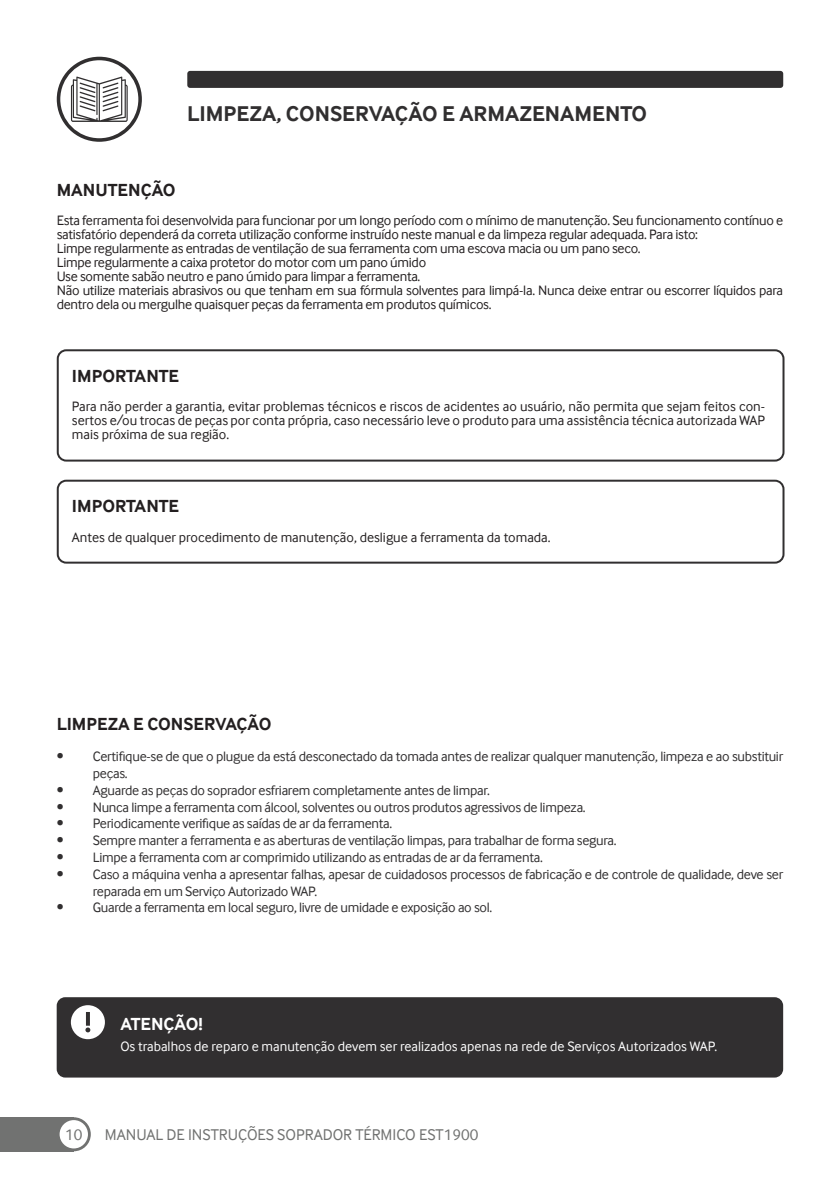
<style>
.page{position:relative;width:840px;height:1191px;background:#fff}
.page>*{position:absolute;margin:0;border:0;box-sizing:border-box;transform-origin:0 0}
.t1{font:700 22px "Inter Face";color:#312f30}
.t2{font:700 18px "Inter Face";color:#231f20}
.t3{font:700 18px "Inter Face";color:#fff}
.t4{font:16px "Inter Face";color:#717271}
.t5{font:14px/14px "Inter Face";letter-spacing:-.02em;color:#231f20}
.t6{font:14px/16.8px "Inter Face";letter-spacing:-.02em;color:#312f30}
.t7{font:14px "Inter Face";color:#fff}
.t8{font:14px "Inter Face";color:#231f20}
</style>
<div class="page">
<div style="left:0;top:1117px;width:74px;height:34px;background:#717271"></div>
<svg style="left:57px;top:1117px;width:34px;height:34px"></svg>
<div style="left:60px;top:1120px;width:28px;height:28px;background:#fff;border-radius:50%"></div>
<div style="left:187px;top:71px;width:595px;height:17px;background:#312f30;border-radius:3px"></div>
<svg style="left:57px;top:57px;width:85px;height:85px"></svg>
<div style="left:60px;top:60px;width:78px;height:78px;background:#fff;border-radius:50%"></div>
<svg style="left:71px;top:77px;width:57px;height:45px"></svg>
<div style="left:57px;top:997px;width:725px;height:80px;background:#312f30;border-radius:9px"></div>
<div style="left:71px;top:1005px;width:34px;height:34px;background:#fff;border-radius:50%"></div>
<svg style="left:85px;top:1012px;width:5px;height:20px"></svg>
<div style="left:57px;top:349px;width:727px;height:112px;border:2px solid #312f30;border-radius:9px"></div>
<div style="left:57px;top:480px;width:727px;height:83px;border:2px solid #312f30;border-radius:9px"></div>
<h1 class="t1" style="left:187px;top:100px;width:461px">LIMPEZA, CONSERVAÇÃO E ARMAZENAMENTO</h1>
<p class="t2" style="left:57px;top:180px;width:120px">MANUTENÇÃO</p>
<p class="t5" style="left:57px;top:213px;width:727px">Esta ferramenta foi desenvolvida para funcionar por um longo período com o mínimo de manutenção. Seu funcionamento contínuo e satisfatório dependerá da correta utilização conforme instruído neste manual e da limpeza regular adequada. Para isto:<br>Limpe regularmente as entradas de ventilação de sua ferramenta com uma escova macia ou um pano seco.<br>Limpe regularmente a caixa protetor do motor com um pano úmido<br>Use somente sabão neutro e pano úmido para limpar a ferramenta.<br>Não utilize materiais abrasivos ou que tenham em sua fórmula solventes para limpá-la. Nunca deixe entrar ou escorrer líquidos para dentro dela ou mergulhe quaisquer peças da ferramenta em produtos químicos.</p>
<p class="t2" style="left:72px;top:365px;width:109px">IMPORTANTE</p>
<p class="t5" style="left:72px;top:399px;width:694px;text-align:justify">Para não perder a garantia, evitar problemas técnicos e riscos de acidentes ao usuário, não permita que sejam feitos con&shy;sertos e/ou trocas de peças por conta própria, caso necessário leve o produto para uma assistência técnica autorizada WAP mais próxima de sua região.</p>
<p class="t2" style="left:72px;top:495px;width:109px">IMPORTANTE</p>
<p class="t8" style="left:72px;top:529px;width:480px">Antes de qualquer procedimento de manutenção, desligue a ferramenta da tomada.</p>
<p class="t2" style="left:57px;top:713px;width:216px">LIMPEZA E CONSERVAÇÃO</p>
<p class="t6" style="left:93px;top:748px;width:691px;text-indent:-36px">• Certifique-se de que o plugue da está desconectado da tomada antes de realizar qualquer manutenção, limpeza e ao substituir peças.</p>
<p class="t6" style="left:57px;top:781px;width:434px">• Aguarde as peças do soprador esfriarem completamente antes de limpar.</p>
<p class="t6" style="left:57px;top:798px;width:530px">• Nunca limpe a ferramenta com álcool, solventes ou outros produtos agressivos de limpeza.</p>
<p class="t6" style="left:57px;top:815px;width:337px">• Periodicamente verifique as saídas de ar da ferramenta.</p>
<p class="t6" style="left:57px;top:832px;width:561px">• Sempre manter a ferramenta e as aberturas de ventilação limpas, para trabalhar de forma segura.</p>
<p class="t6" style="left:57px;top:849px;width:487px">• Limpe a ferramenta com ar comprimido utilizando as entradas de ar da ferramenta.</p>
<p class="t6" style="left:93px;top:865px;width:691px;text-indent:-36px">• Caso a máquina venha a apresentar falhas, apesar de cuidadosos processos de fabricação e de controle de qualidade, deve ser reparada em um Serviço Autorizado WAP.</p>
<p class="t6" style="left:57px;top:899px;width:437px">• Guarde a ferramenta em local seguro, livre de umidade e exposição ao sol.</p>
<p class="t3" style="left:120px;top:1013px;width:84px">ATENÇÃO!</p>
<p class="t7" style="left:120px;top:1038px;width:597px">Os trabalhos de reparo e manutenção devem ser realizados apenas na rede de Serviços Autorizados WAP.</p>
<p class="t4" style="left:65px;top:1125px;width:19px">10</p>
<p class="t4" style="left:105px;top:1125px;width:374px">MANUAL DE INSTRUÇÕES SOPRADOR TÉRMICO EST1900</p>
</div>
